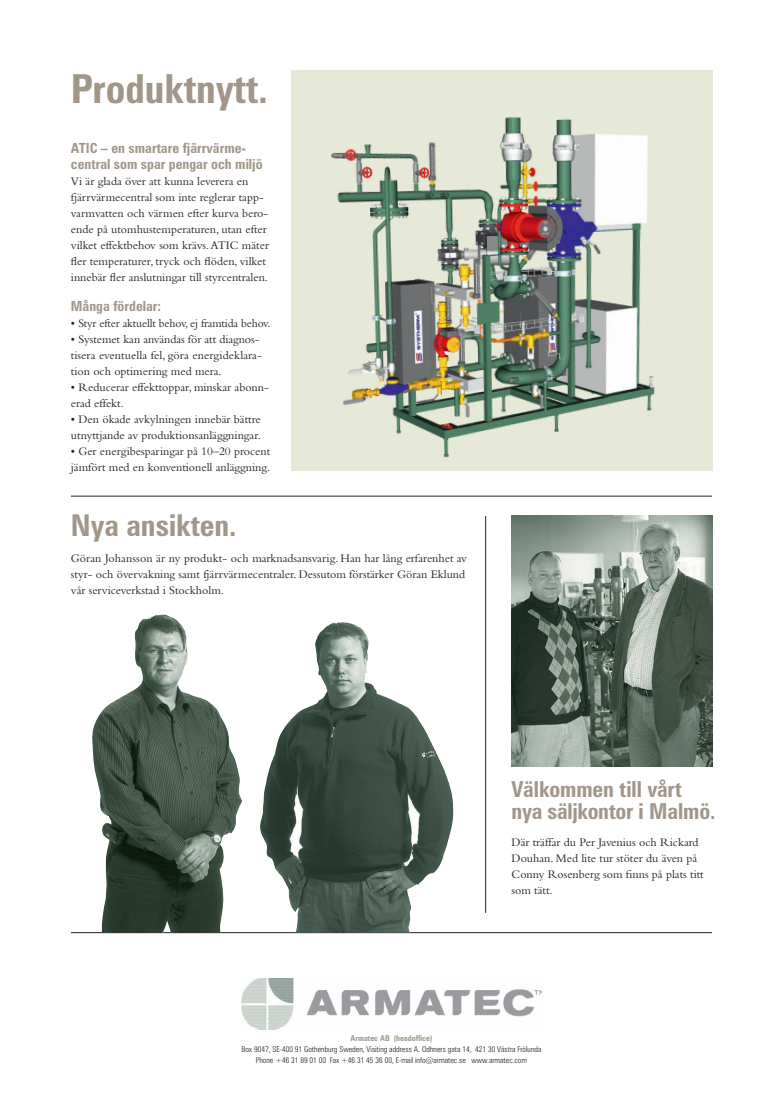
<style>
.page{position:relative;width:783px;height:1117px;background:#fff}
.page>*{position:absolute;margin:0;border:0;box-sizing:border-box;transform-origin:0 0}
.t1{font:700 condensed 40px "Zurich BT";color:#a19689}
.t2{font:700 condensed 30px "Zurich BT";color:#a19689}
.t3{font:700 condensed 22px/22px "Zurich BT";letter-spacing:-.01em;color:#a19689}
.t4{font:700 condensed 14px/16px "Zurich BT";color:#a19689}
.t5{font:12px/16px "Bembo";color:#231f20}
.t6{font:300 condensed 8px/11px "Zurich BT";color:#231f20;text-align:center}
.t7{font:700 condensed 8px "Zurich BT";color:#a19689}
</style>
<div class="page">
<img style="left:241px;top:978px;width:300px;height:52px">
<hr style="left:71px;top:932px;width:640px;height:1px;background:#231f20">
<hr style="left:71px;top:496px;width:640px;height:1px;background:#231f20">
<hr style="left:485px;top:516px;width:1px;height:397px;background:#231f20">
<img style="left:91px;top:615px;width:152px;height:318px">
<img style="left:259px;top:622px;width:194px;height:311px">
<img style="left:511px;top:516px;width:200px;height:251px">
<img style="left:291px;top:71px;width:420px;height:400px">
<h1 class="t1" style="left:71px;top:64px;width:198px">Produktnytt.</h1>
<p class="t4" style="left:71px;top:140px;width:193px">ATI C – en smartare fjärrvärme&shy;central som spar pengar och miljö</p>
<p class="t5" style="left:71px;top:173px;width:199px">Vi är glada över att kunna leverera en fjärrvärmecentral som inte reglerar tapp&shy;varmvatten och värmen efter kurva bero&shy;ende på utomhustemperaturen, utan efter vilket effektbehov som krävs. ATIC mäter fler temperaturer, tryck och flöden, vilket innebär fler anslutningar till styrcentralen.</p>
<p class="t4" style="left:71px;top:298px;width:92px">Många fördelar:</p>
<p class="t5" style="left:71px;top:315px;width:201px">• Styr efter aktuellt behov, ej framtida behov.</p>
<p class="t5" style="left:71px;top:331px;width:192px">• Systemet kan användas för att diagnos&shy;tisera eventuella fel, göra energideklara&shy;tion och optimering med mera.</p>
<p class="t5" style="left:71px;top:379px;width:198px">• Reducerar effekttoppar, minskar abonn&shy;erad effekt.</p>
<p class="t5" style="left:71px;top:411px;width:191px">• Den ökade avkylningen innebär bättre utnyttjande av produktionsanläggningar.</p>
<p class="t5" style="left:71px;top:443px;width:201px">• Ger energibesparingar på 10–20 procent jämfört med en konventionell anläggning.</p>
<h2 class="t2" style="left:71px;top:507px;width:167px">Nya ansikten.</h2>
<p class="t5" style="left:71px;top:550px;width:397px">Göran Johansson är ny produkt- och marknadsansvarig. Han har lång erfarenhet av styr- och övervakning samt fjärrvärmecentraler. Dessutom förstärker Göran Eklund vår serviceverkstad i Stockholm.</p>
<h3 class="t3" style="left:511px;top:778px;width:205px">Välkommen till vårt nya säljkontor i Malmö.</h3>
<p class="t5" style="left:511px;top:833px;width:194px">Där träffar du Per Javenius och Rickard<br>Douhan. Med lite tur stöter du även på<br>Conny Rosenberg som finns på plats titt som tätt.</p>
<p class="t7" style="left:350px;top:1033px;width:83px">Armatec AB (headoffice)</p>
<p class="t6" style="left:241px;top:1043px;width:301px">Box 9047, SE-400 91 Gothenburg Sweden, Visiting address A. Odhners gata 14, 421 30 Västra Frölunda<br>Phone +46 31 89 01 00 Fax +46 31 45 36 00, E-mail info@armatec.se www.armatec.com</p>
</div>
